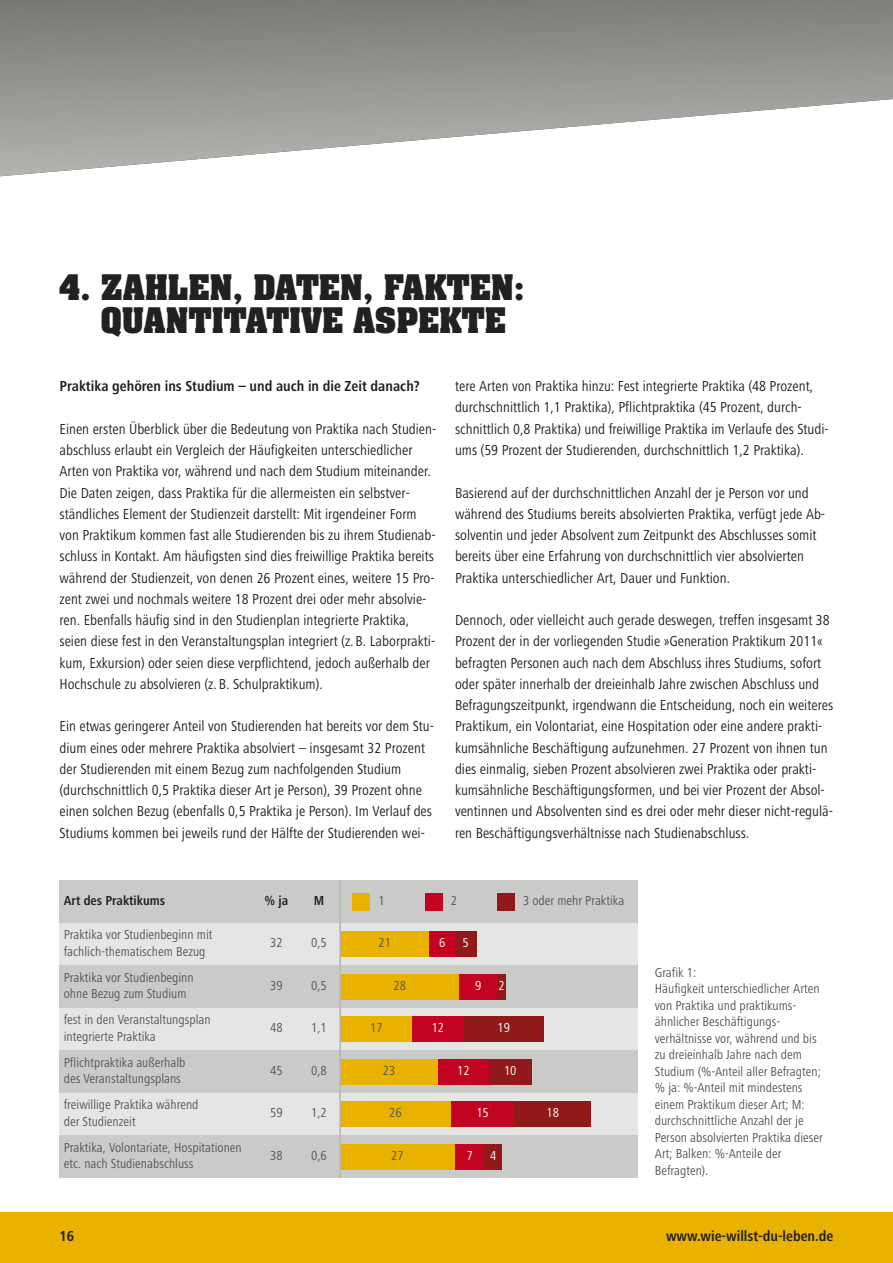
<style>
.page{position:relative;width:893px;height:1263px;background:#fff}
.page>*{position:absolute;margin:0;border:0;box-sizing:border-box;transform-origin:0 0}
.t1{font:700 30px/33px "Aachen Std";color:#222122}
.t2{font:condensed 15px/21.3px "Frutiger Next LT";color:#222122}
.t3{font:700 condensed 15px "Frutiger Next LT";color:#222122}
.t4{font:condensed 13.5px/16.5px "Frutiger Next LT";color:#545456}
.t5{font:700 condensed 13.5px "Frutiger Next LT";color:#222122}
.t6{font:condensed 13.5px "Frutiger Next LT";color:#fff}
</style>
<div class="page">
<div style="left:60px;top:901px;width:578px;height:260px;background:#e5e5e4"></div>
<div style="left:0;top:1212px;width:893px;height:51px;background:#e9b100"></div>
<svg style="left:0;top:0;width:893px;height:177px"></svg>
<div style="left:60px;top:880px;width:578px;height:43px;background:#cacbc9"></div>
<div style="left:60px;top:965px;width:578px;height:43px;background:#cacbc9"></div>
<div style="left:60px;top:1050px;width:578px;height:43px;background:#cacbc9"></div>
<div style="left:60px;top:1135px;width:578px;height:43px;background:#cacbc9"></div>
<div style="left:340px;top:931px;width:89px;height:26px;background:#e9b100"></div>
<div style="left:429px;top:931px;width:26px;height:26px;background:#c30421"></div>
<div style="left:455px;top:931px;width:21px;height:26px;background:#91191a"></div>
<div style="left:340px;top:974px;width:119px;height:25px;background:#e9b100"></div>
<div style="left:459px;top:974px;width:38px;height:25px;background:#c30421"></div>
<div style="left:497px;top:974px;width:9px;height:25px;background:#91191a"></div>
<div style="left:340px;top:1016px;width:72px;height:26px;background:#e9b100"></div>
<div style="left:412px;top:1016px;width:51px;height:26px;background:#c30421"></div>
<div style="left:463px;top:1016px;width:81px;height:26px;background:#91191a"></div>
<div style="left:340px;top:1059px;width:98px;height:25px;background:#e9b100"></div>
<div style="left:438px;top:1059px;width:51px;height:25px;background:#c30421"></div>
<div style="left:489px;top:1059px;width:42px;height:25px;background:#91191a"></div>
<div style="left:340px;top:1101px;width:111px;height:26px;background:#e9b100"></div>
<div style="left:451px;top:1101px;width:63px;height:26px;background:#c30421"></div>
<div style="left:514px;top:1101px;width:77px;height:26px;background:#91191a"></div>
<div style="left:340px;top:1144px;width:115px;height:25px;background:#e9b100"></div>
<div style="left:353px;top:893px;width:17px;height:17px;background:#e9b100"></div>
<div style="left:425px;top:893px;width:17px;height:17px;background:#c30421"></div>
<div style="left:497px;top:893px;width:17px;height:17px;background:#91191a"></div>
<div style="left:455px;top:1144px;width:30px;height:25px;background:#c30421"></div>
<div style="left:485px;top:1144px;width:17px;height:25px;background:#91191a"></div>
<hr style="left:339px;top:880px;width:2px;height:298px;background:#b5b6b2">
<h1 class="t1" style="left:101px;top:273px;width:425px;text-indent:-41px">4. ZAHLEN, DATEN, FAKTEN:<br>QUANTITATIVE ASPEKTE</h1>
<p class="t3" style="left:60px;top:381px;width:362px">Praktika gehören ins Studium – und auch in die Zeit danach?</p>
<p class="t2" style="left:60px;top:420px;width:378px">Einen ersten Überblick über die Bedeutung von Praktika nach Studien&shy;abschluss erlaubt ein Vergleich der Häufigkeiten unterschiedlicher Arten von Praktika vor, während und nach dem Studium miteinander.<br>Die Daten zeigen, dass Praktika für die allermeisten ein selbstver&shy;ständliches Element der Studienzeit darstellt: Mit irgendeiner Form von Praktikum kommen fast alle Studierenden bis zu ihrem Studienab&shy;schluss in Kontakt. Am häufigsten sind dies freiwillige Praktika bereits während der Studienzeit, von denen 26 Prozent eines, weitere 15 Pro&shy;zent zwei und nochmals weitere 18 Prozent drei oder mehr absolvie&shy;ren. Ebenfalls häufig sind in den Studienplan integrierte Praktika, seien diese fest in den Veranstaltungsplan integriert (z. B. Laborprakti&shy;kum, Exkursion) oder seien diese verpflichtend, jedoch außerhalb der Hochschule zu absolvieren (z. B. Schulpraktikum).</p>
<p class="t2" style="left:60px;top:717px;width:376px">Ein etwas geringerer Anteil von Studierenden hat bereits vor dem Stu&shy;dium eines oder mehrere Praktika absolviert – insgesamt 32 Prozent der Studierenden mit einem Bezug zum nachfolgenden Studium (durchschnittlich 0,5 Praktika dieser Art je Person), 39 Prozent ohne einen solchen Bezug (ebenfalls 0,5 Praktika je Person). Im Verlauf des Studiums kommen bei jeweils rund der Hälfte der Studierenden wei-</p>
<p class="t2" style="left:455px;top:377px;width:375px">tere Arten von Praktika hinzu: Fest integrierte Praktika (48 Prozent, durchschnittlich 1,1 Praktika), Pflichtpraktika (45 Prozent, durch&shy;schnittlich 0,8 Praktika) und freiwillige Praktika im Verlaufe des Studi&shy;ums (59 Prozent der Studierenden, durchschnittlich 1,2 Praktika).</p>
<p class="t2" style="left:455px;top:483px;width:372px">Basierend auf der durchschnittlichen Anzahl der je Person vor und während des Studiums bereits absolvierten Praktika, verfügt jede Ab&shy;solventin und jeder Absolvent zum Zeitpunkt des Abschlusses somit bereits über eine Erfahrung von durchschnittlich vier absolvierten Praktika unterschiedlicher Art, Dauer und Funktion.</p>
<p class="t2" style="left:455px;top:611px;width:380px">Dennoch, oder vielleicht auch gerade deswegen, treffen insgesamt 38<br>Prozent der in der vorliegenden Studie »Generation Praktikum 2011« befragten Personen auch nach dem Abschluss ihres Studiums, sofort oder später innerhalb der dreieinhalb Jahre zwischen Abschluss und Befragungszeitpunkt, irgendwann die Entscheidung, noch ein weiteres Praktikum, ein Volontariat, eine Hospitation oder eine andere prakti&shy;kumsähnliche Beschäftigung aufzunehmen. 27 Prozent von ihnen tun dies einmalig, sieben Prozent absolvieren zwei Praktika oder prakti&shy;kumsähnliche Beschäftigungsformen, und bei vier Prozent der Absol&shy;ventinnen und Absolventen sind es drei oder mehr dieser nicht-regulä&shy;ren Beschäftigungsverhältnisse nach Studienabschluss.</p>
<p class="t5" style="left:64px;top:896px;width:103px">Art des Praktikums</p>
<p class="t4" style="left:64px;top:928px;width:150px">Praktika vor Studienbeginn mit fachlich-thematischem Bezug</p>
<p class="t4" style="left:64px;top:970px;width:131px">Praktika vor Studienbeginn ohne Bezug zum Studium</p>
<p class="t4" style="left:64px;top:1013px;width:148px">fest in den Veranstaltungsplan integrierte Praktika</p>
<p class="t4" style="left:64px;top:1055px;width:123px">Pflichtpraktika außerhalb des Veranstaltungsplans</p>
<p class="t4" style="left:64px;top:1098px;width:136px">freiwillige Praktika während der Studienzeit</p>
<p class="t4" style="left:64px;top:1140px;width:180px">Praktika, Volontariate, Hospitationen etc. nach Studienabschluss</p>
<p class="t5" style="left:264px;top:896px;width:25px">% ja</p>
<p class="t5" style="left:314px;top:896px;width:12px">M</p>
<p class="t4" style="left:270px;top:936px;width:14px">32</p>
<p class="t4" style="left:311px;top:936px;width:17px">0,5</p>
<p class="t4" style="left:270px;top:978px;width:14px">39</p>
<p class="t4" style="left:311px;top:978px;width:17px">0,5</p>
<p class="t4" style="left:270px;top:1021px;width:14px">48</p>
<p class="t4" style="left:311px;top:1021px;width:17px">1,1</p>
<p class="t4" style="left:270px;top:1064px;width:14px">45</p>
<p class="t4" style="left:311px;top:1064px;width:17px">0,8</p>
<p class="t4" style="left:270px;top:1106px;width:14px">59</p>
<p class="t4" style="left:311px;top:1106px;width:17px">1,2</p>
<p class="t4" style="left:270px;top:1149px;width:14px">38</p>
<p class="t4" style="left:311px;top:1149px;width:17px">0,6</p>
<p class="t4" style="left:378px;top:893px;width:8px">1</p>
<p class="t4" style="left:451px;top:893px;width:8px">2</p>
<p class="t4" style="left:523px;top:893px;width:103px">3 oder mehr Praktika</p>
<p class="t4" style="left:379px;top:936px;width:14px">21</p>
<p class="t6" style="left:439px;top:938px;width:8px">6</p>
<p class="t6" style="left:462px;top:938px;width:8px">5</p>
<p class="t4" style="left:393px;top:978px;width:14px">28</p>
<p class="t6" style="left:475px;top:981px;width:8px">9</p>
<p class="t6" style="left:499px;top:981px;width:8px">2</p>
<p class="t4" style="left:370px;top:1021px;width:14px">17</p>
<p class="t6" style="left:432px;top:1023px;width:14px">12</p>
<p class="t6" style="left:498px;top:1023px;width:14px">19</p>
<p class="t4" style="left:383px;top:1064px;width:14px">23</p>
<p class="t6" style="left:457px;top:1066px;width:14px">12</p>
<p class="t6" style="left:504px;top:1066px;width:14px">10</p>
<p class="t4" style="left:389px;top:1106px;width:14px">26</p>
<p class="t6" style="left:476px;top:1108px;width:14px">15</p>
<p class="t6" style="left:546px;top:1108px;width:14px">18</p>
<p class="t4" style="left:391px;top:1149px;width:14px">27</p>
<p class="t6" style="left:467px;top:1151px;width:8px">7</p>
<p class="t6" style="left:490px;top:1151px;width:8px">4</p>
<p class="t4" style="left:655px;top:965px;width:170px">Grafik 1:<br>Häufigkeit unterschiedlicher Arten von Praktika und praktikums&shy;ähnlicher Beschäftigungs&shy;verhältnisse vor, während und bis zu dreieinhalb Jahre nach dem<br>Studium (%-Anteil aller Befragten; % ja: %-Anteil mit mindestens einem Praktikum dieser Art; M: durchschnittliche Anzahl der je<br>Person absolvierten Praktika dieser<br>Art; Balken: %-Anteile der<br>Befragten).</p>
<p class="t3" style="left:60px;top:1231px;width:16px">16</p>
<p class="t3" style="left:666px;top:1231px;width:169px">www.wie-willst-du-leben.de</p>
</div>
